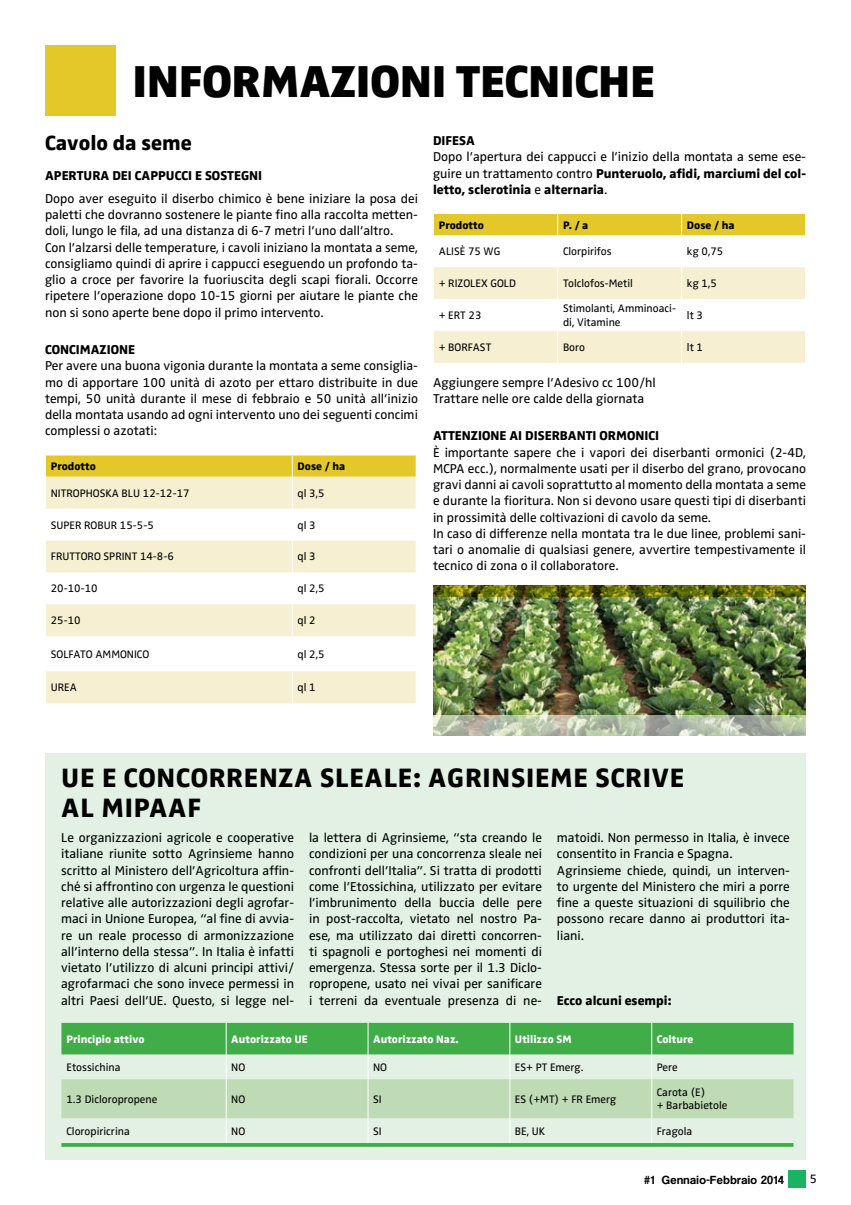
<style>
.page{position:relative;width:851px;height:1205px;background:#fff}
.page>*{position:absolute;margin:0;border:0;box-sizing:border-box;transform-origin:0 0}
.t1{font:46.25px "Zwo w 8";letter-spacing:-.005em;color:#000}
.t2{font:27.5px "Zwo w 7";letter-spacing:.025em;color:#000}
.t3{font:21.25px "Zwo w 7";color:#000}
.t4{font:13.25px/16.2px "Zwo w 4";color:#000}
.t5{font:13.25px/16.2px "Zwo w 7";color:#000}
.t6{font:12.5px "Zwo w 4";color:#000}
.t7{font:12.25px "Coolvetica Rg";letter-spacing:.04em;color:#000}
.t8{font:11.25px/13.5px "Zwo w 4";color:#000}
.t9{font:11.25px "Zwo w 7";color:#fff}
.t10{font:11.25px "Zwo w 7";color:#000}
.s1{font-family:"Zwo w 4"}
</style>
<div class="page">
<div style="left:788px;top:1170px;width:17px;height:18px;background:#19b361"></div>
<svg style="left:46px;top:477px;width:369px;height:226px;fill:#f7efd1"></svg>
<svg style="left:45px;top:455px;width:371px;height:22px;background:#e5ca32"></svg>
<hr style="left:292px;top:509px;width:1px;height:31px;background:#fff">
<hr style="left:292px;top:572px;width:1px;height:32px;background:#fff">
<hr style="left:292px;top:604px;width:1px;height:32px;background:#fff">
<hr style="left:292px;top:636px;width:1px;height:35px;background:#fff">
<hr style="left:292px;top:671px;width:1px;height:32px;background:#fff">
<hr style="left:292px;top:540px;width:1px;height:32px;background:#fff">
<hr style="left:292px;top:477px;width:1px;height:32px;background:#fff">
<svg style="left:434px;top:267px;width:370px;height:96px"></svg>
<div style="left:434px;top:214px;width:371px;height:21px;background:#e4c829"></div>
<hr style="left:557px;top:299px;width:1px;height:32px;background:#fff">
<hr style="left:681px;top:299px;width:1px;height:32px;background:#fff">
<hr style="left:557px;top:331px;width:1px;height:32px;background:#fff">
<hr style="left:681px;top:331px;width:1px;height:32px;background:#fff">
<hr style="left:557px;top:267px;width:1px;height:32px;background:#fff">
<hr style="left:681px;top:267px;width:1px;height:32px;background:#fff">
<div style="left:45px;top:45px;width:71px;height:71px;background:#e4c829"></div>
<img style="left:433px;top:596px;width:372px;height:119px">
<svg style="left:433px;top:715px;width:372px;height:20px;background:#b6bfaa"></svg>
<svg style="left:433px;top:585px;width:372px;height:11px;background:#656b0d"></svg>
<div style="left:45px;top:753px;width:760px;height:407px;background:#e2f1e4"></div>
<div style="left:61px;top:1023px;width:732px;height:124px;background:#41ad49"></div>
<hr style="left:226px;top:1023px;width:1px;height:31px;background:#fff">
<hr style="left:367px;top:1023px;width:1px;height:31px;background:#fff">
<hr style="left:509px;top:1023px;width:1px;height:31px;background:#fff">
<hr style="left:651px;top:1023px;width:1px;height:31px;background:#fff">
<svg style="left:61px;top:1054px;width:732px;height:89px"></svg>
<h1 class="t1" style="left:132px;top:54px;width:524px">INFORMAZIONI TECNICHE</h1>
<h3 class="t3" style="left:45px;top:130px;width:148px">Cavolo da seme</h3>
<p class="t5" style="left:45px;top:167px;width:219px">APERTURA DEI CAPPUCCI E SOSTEGNI</p>
<p class="t4" style="left:45px;top:190px;width:374px">Dopo aver eseguito il diserbo chimico è bene iniziare la posa dei paletti che dovranno sostenere le piante fino alla raccolta metten&shy;doli, lungo le fila, ad una distanza di 6-7 metri l’uno dall’altro.<br>Con l’alzarsi delle temperature, i cavoli iniziano la montata a seme, consigliamo quindi di aprire i cappucci eseguendo un profondo ta&shy;glio a croce per favorire la fuoriuscita degli scapi fiorali. Occorre ripetere l’operazione dopo 10-15 giorni per aiutare le piante che non si sono aperte bene dopo il primo intervento.</p>
<p class="t5" style="left:45px;top:342px;width:92px">CONCIMAZIONE</p>
<p class="t4" style="left:45px;top:358px;width:374px;text-align:justify">Per avere una buona vigonia durante la montata a seme consiglia&shy;mo di apportare 100 unità di azoto per ettaro distribuite in due tempi, 50 unità durante il mese di febbraio e 50 unità all’inizio della montata usando ad ogni intervento uno dei seguenti concimi complessi o azotati:</p>
<p class="t10" style="left:51px;top:460px;width:47px">Prodotto</p>
<p class="t10" style="left:297px;top:460px;width:49px">Dose / ha</p>
<p class="t8" style="left:51px;top:486px;width:140px">NITROPHOSKA BLU 12-12-17</p>
<p class="t8" style="left:297px;top:486px;width:28px">ql 3,5</p>
<p class="t8" style="left:51px;top:518px;width:104px">SUPER ROBUR 15-5-5</p>
<p class="t8" style="left:297px;top:518px;width:20px">ql 3</p>
<p class="t8" style="left:51px;top:550px;width:125px">FRUTTORO SPRINT 14-8-6</p>
<p class="t8" style="left:297px;top:550px;width:20px">ql 3</p>
<p class="t8" style="left:51px;top:582px;width:48px">20-10-10</p>
<p class="t8" style="left:297px;top:582px;width:28px">ql 2,5</p>
<p class="t8" style="left:51px;top:614px;width:31px">25-10</p>
<p class="t8" style="left:297px;top:614px;width:20px">ql 2</p>
<p class="t8" style="left:51px;top:647px;width:100px">SOLFATO AMMONICO</p>
<p class="t8" style="left:297px;top:647px;width:28px">ql 2,5</p>
<p class="t8" style="left:51px;top:681px;width:28px">UREA</p>
<p class="t8" style="left:297px;top:681px;width:20px">ql 1</p>
<p class="t5" style="left:433px;top:133px;width:43px">DIFESA</p>
<p class="t4" style="left:433px;top:149px;width:374px">Dopo l’apertura dei cappucci e l’inizio della montata a seme ese-</p>
<p class="t5" style="left:433px;top:165px;width:374px"><span class="s1">guire un trattamento contro</span> Punteruolo, afidi, marciumi del col&shy;letto, sclerotinia <span class="s1">e</span> alternaria<span class="s1">.</span></p>
<p class="t10" style="left:438px;top:218px;width:47px">Prodotto</p>
<p class="t10" style="left:563px;top:218px;width:27px">P. / a</p>
<p class="t10" style="left:686px;top:218px;width:49px">Dose / ha</p>
<p class="t8" style="left:438px;top:245px;width:63px">ALISÈ 75 WG</p>
<p class="t8" style="left:563px;top:245px;width:50px">Clorpirifos</p>
<p class="t8" style="left:686px;top:245px;width:38px">kg 0,75</p>
<p class="t8" style="left:438px;top:276px;width:79px">+ RIZOLEX GOLD</p>
<p class="t8" style="left:563px;top:276px;width:71px">Tolclofos-Metil</p>
<p class="t8" style="left:686px;top:276px;width:31px">kg 1,5</p>
<p class="t8" style="left:438px;top:308px;width:44px">+ ERT 23</p>
<p class="t8" style="left:563px;top:302px;width:114px">Stimolanti, Amminoaci&shy;di, Vitamine</p>
<p class="t8" style="left:686px;top:308px;width:18px">lt 3</p>
<p class="t8" style="left:438px;top:340px;width:54px">+ BORFAST</p>
<p class="t8" style="left:563px;top:340px;width:24px">Boro</p>
<p class="t8" style="left:686px;top:340px;width:18px">lt 1</p>
<p class="t4" style="left:433px;top:374px;width:224px">Aggiungere sempre l’Adesivo cc 100/hl<br>Trattare nelle ore calde della giornata</p>
<p class="t5" style="left:433px;top:428px;width:227px">ATTENZIONE AI DISERBANTI ORMONICI</p>
<p class="t4" style="left:433px;top:444px;width:374px">È importante sapere che i vapori dei diserbanti ormonici (2-4D, MCPA ecc.), normalmente usati per il diserbo del grano, provocano gravi danni ai cavoli soprattutto al momento della montata a seme e durante la fioritura. Non si devono usare questi tipi di diserbanti in prossimità delle coltivazioni di cavolo da seme.<br>In caso di differenze nella montata tra le due linee, problemi sani&shy;tari o anomalie di qualsiasi genere, avvertire tempestivamente il tecnico di zona o il collaboratore.</p>
<h2 class="t2" style="left:61px;top:762px;width:81px">UE e concorrenza</h2>
<h2 class="t2" style="left:320px;top:762px;width:16px">sleale</h2>
<h2 class="t2" style="left:413px;top:762px;width:51px">: Agrinsieme</h2>
<h2 class="t2" style="left:595px;top:762px;width:15px">scri</h2>
<h2 class="t2" style="left:651px;top:762px;width:31px">ve</h2>
<h2 class="t2" style="left:61px;top:792px;width:80px">al Mipaaf</h2>
<p class="t4" style="left:61px;top:829px;width:234px;text-align:justify">Le organizzazioni agricole e cooperative italiane riunite sotto Agrinsieme hanno scritto al Ministero dell’Agricoltura affin&shy;ché si affrontino con urgenza le questioni relative alle autorizzazioni degli agrofar&shy;maci in Unione Europea, “al fine di avvia&shy;re un reale processo di armonizzazione all’interno della stessa”. In Italia è infatti vietato l’utilizzo di alcuni principi attivi/ agrofarmaci che sono invece permessi in altri Paesi dell’UE. Questo, si legge nel-</p>
<p class="t4" style="left:309px;top:829px;width:234px;text-align:justify">la lettera di Agrinsieme, “sta creando le condizioni per una concorrenza sleale nei confronti dell’Italia”. Si tratta di prodotti come l’Etossichina, utilizzato per evitare l’imbrunimento della buccia delle pere in post-raccolta, vietato nel nostro Pa&shy;ese, ma utilizzato dai diretti concorren&shy;ti spagnoli e portoghesi nei momenti di emergenza. Stessa sorte per il 1.3 Diclo&shy;ropropene, usato nei vivai per sanificare i terreni da eventuale presenza di ne-</p>
<p class="t4" style="left:557px;top:829px;width:234px">matoidi. Non permesso in Italia, è invece consentito in Francia e Spagna.<br>Agrinsieme chiede, quindi, un interven&shy;to urgente del Ministero che miri a porre fine a queste situazioni di squilibrio che possono recare danno ai produttori ita&shy;liani.</p>
<p class="t5" style="left:557px;top:992px;width:116px">Ecco alcuni esempi:</p>
<p class="t9" style="left:66px;top:1032px;width:80px">Principio attivo</p>
<p class="t9" style="left:231px;top:1032px;width:78px">Autorizzato UE</p>
<p class="t9" style="left:373px;top:1032px;width:87px">Autorizzato Naz.</p>
<p class="t9" style="left:515px;top:1032px;width:58px">Utilizzo SM</p>
<p class="t9" style="left:656px;top:1032px;width:38px">Colture</p>
<p class="t8" style="left:66px;top:1060px;width:55px">Etossichina</p>
<p class="t8" style="left:231px;top:1060px;width:15px">NO</p>
<p class="t8" style="left:373px;top:1060px;width:15px">NO</p>
<p class="t8" style="left:515px;top:1060px;width:70px">ES+ PT Emerg.</p>
<p class="t8" style="left:656px;top:1060px;width:22px">Pere</p>
<p class="t8" style="left:66px;top:1092px;width:92px">1.3 Dicloropropene</p>
<p class="t8" style="left:231px;top:1092px;width:15px">NO</p>
<p class="t8" style="left:373px;top:1092px;width:10px">SI</p>
<p class="t8" style="left:515px;top:1092px;width:103px">ES (+MT) + FR Emerg</p>
<p class="t8" style="left:656px;top:1085px;width:72px">Carota (E)<br>+ Barbabietole</p>
<p class="t8" style="left:66px;top:1124px;width:65px">Cloropiricrina</p>
<p class="t8" style="left:231px;top:1124px;width:15px">NO</p>
<p class="t8" style="left:373px;top:1124px;width:10px">SI</p>
<p class="t8" style="left:515px;top:1124px;width:32px">BE, UK</p>
<p class="t8" style="left:656px;top:1124px;width:37px">Fragola</p>
<p class="t7" style="left:644px;top:1172px;width:141px">#1 Gennaio-Febbraio 2014</p>
<p class="t6" style="left:809px;top:1172px;width:9px">5</p>
</div>
